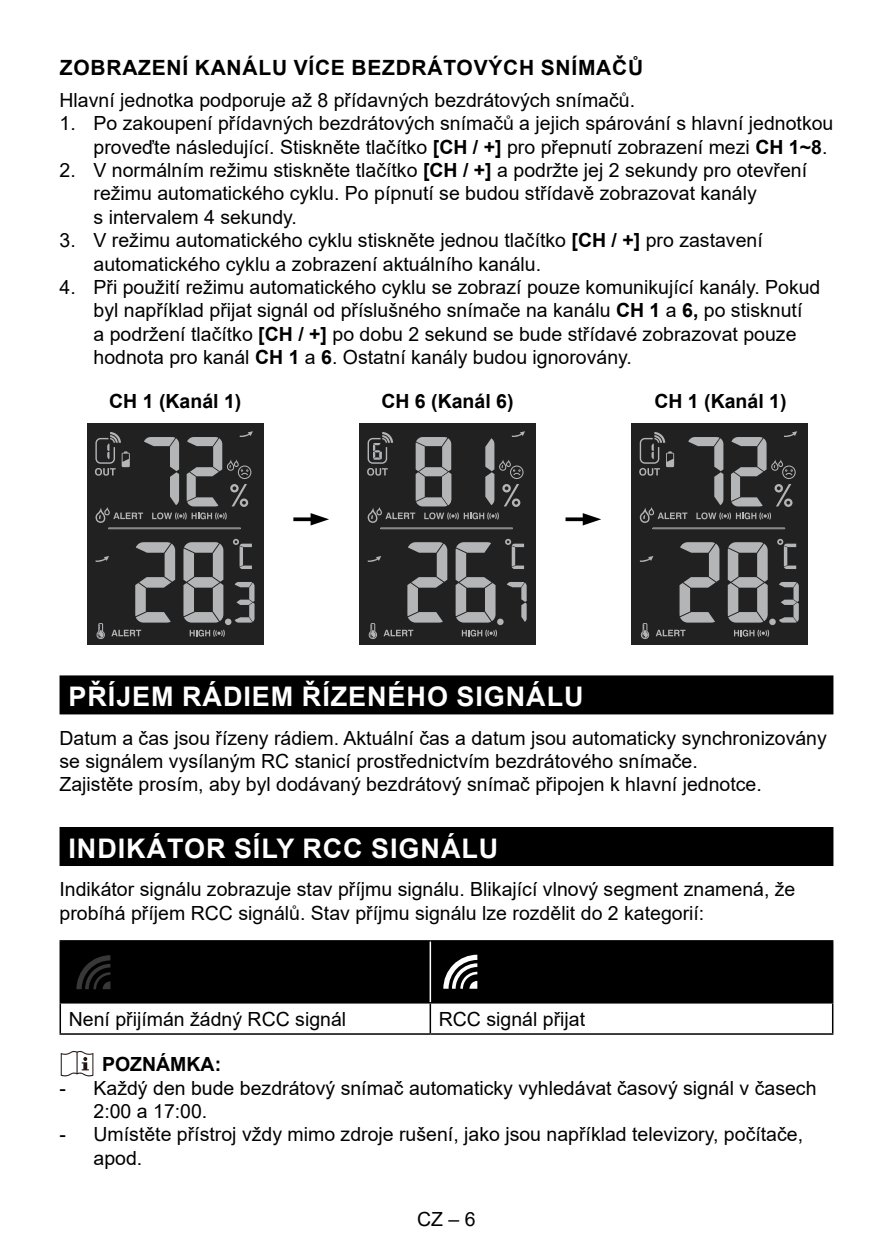
<style>
.page{position:relative;width:893px;height:1259px;background:#fff}
.page>*{position:absolute;margin:0;border:0;box-sizing:border-box;transform-origin:0 0}
.t1{font:700 27px "Arial";letter-spacing:.035em;color:#fff}
.t2{font:700 21px "Arial";letter-spacing:.035em;color:#000}
.t3{font:19.5px/23.4px "Arial";color:#000}
.t4{font:700 19.5px "Arial";color:#000}
.s1{font-weight:700}
</style>
<div class="page">
<div style="left:60px;top:675px;width:773px;height:39px;background:#000"></div>
<div style="left:60px;top:827px;width:773px;height:39px;background:#000"></div>
<svg style="left:293px;top:513px;width:36px;height:12px"></svg>
<svg style="left:565px;top:513px;width:36px;height:12px"></svg>
<div style="left:87px;top:423px;width:176px;height:221px;background:#212121"></div>
<svg style="left:190px;top:629px;width:35px;height:8px"></svg>
<svg style="left:235px;top:582px;width:20px;height:40px"></svg>
<svg style="left:183px;top:542px;width:40px;height:80px"></svg>
<svg style="left:233px;top:539px;width:19px;height:30px"></svg>
<div style="left:225px;top:618px;width:6px;height:7px;background:#b4b5b7;border-radius:50%"></div>
<svg style="left:96px;top:542px;width:79px;height:97px"></svg>
<svg style="left:95px;top:431px;width:158px;height:98px"></svg>
<div style="left:359px;top:423px;width:177px;height:221px;background:#212121"></div>
<svg style="left:384px;top:630px;width:29px;height:6px"></svg>
<svg style="left:462px;top:629px;width:35px;height:8px"></svg>
<svg style="left:368px;top:556px;width:13px;height:6px"></svg>
<svg style="left:407px;top:542px;width:40px;height:80px"></svg>
<svg style="left:507px;top:582px;width:20px;height:40px"></svg>
<svg style="left:456px;top:542px;width:39px;height:80px"></svg>
<svg style="left:505px;top:539px;width:19px;height:30px"></svg>
<div style="left:497px;top:618px;width:7px;height:7px;background:#b4b5b7;border-radius:50%"></div>
<svg style="left:368px;top:623px;width:9px;height:16px"></svg>
<svg style="left:367px;top:431px;width:158px;height:98px"></svg>
<div style="left:631px;top:423px;width:177px;height:221px;background:#212121"></div>
<svg style="left:656px;top:630px;width:29px;height:6px"></svg>
<svg style="left:734px;top:629px;width:35px;height:8px"></svg>
<svg style="left:640px;top:556px;width:13px;height:6px"></svg>
<svg style="left:679px;top:542px;width:40px;height:80px"></svg>
<svg style="left:779px;top:582px;width:20px;height:40px"></svg>
<svg style="left:728px;top:542px;width:40px;height:80px"></svg>
<svg style="left:777px;top:539px;width:19px;height:30px"></svg>
<div style="left:769px;top:618px;width:7px;height:7px;background:#b4b5b7;border-radius:50%"></div>
<svg style="left:640px;top:623px;width:10px;height:16px"></svg>
<svg style="left:639px;top:431px;width:158px;height:98px"></svg>
<div style="left:61px;top:941px;width:771px;height:61px;background:#000"></div>
<hr style="left:60px;top:940px;width:370px;height:1px;background:#000">
<hr style="left:430px;top:940px;width:403px;height:1px;background:#000">
<hr style="left:60px;top:1002px;width:370px;height:1px;background:#000">
<hr style="left:430px;top:1002px;width:403px;height:1px;background:#000">
<hr style="left:60px;top:1033px;width:370px;height:1px;background:#000">
<hr style="left:430px;top:1033px;width:403px;height:1px;background:#000">
<hr style="left:60px;top:941px;width:1px;height:61px;background:#000">
<hr style="left:60px;top:1003px;width:1px;height:30px;background:#000">
<hr style="left:832px;top:941px;width:1px;height:61px;background:#000">
<hr style="left:430px;top:1003px;width:1px;height:30px;background:#000">
<hr style="left:832px;top:1003px;width:1px;height:30px;background:#000">
<hr style="left:430px;top:941px;width:1px;height:61px;background:#fff">
<div style="left:69px;top:949px;width:50px;height:45px;background:#000"></div>
<svg style="left:76px;top:955px;width:34px;height:34px"></svg>
<svg style="left:439px;top:949px;width:45px;height:44px"></svg>
<svg style="left:443px;top:954px;width:34px;height:34px"></svg>
<svg style="left:60px;top:1050px;width:34px;height:27px"></svg>
<svg style="left:61px;top:1051px;width:32px;height:25px"></svg>
<p class="t2" style="left:60px;top:53px;width:585px">ZOBRAZENÍ KANÁLU VÍCE BEZDRÁTOVÝCH SNÍMAČŮ</p>
<p class="t3" style="left:60px;top:88px;width:577px">Hlavní jednotka podporuje až 8 přídavných bezdrátových snímačů.</p>
<p class="t3" style="left:94px;top:111px;width:741px;text-indent:-34px">1. Po zakoupení přídavných bezdrátových snímačů a jejich spárování s hlavní jednotkou proveďte následující. Stiskněte tlačítko <span class="s1">[CH / +]</span> pro přepnutí zobrazení mezi <span class="s1">CH 1~8</span>.</p>
<p class="t3" style="left:94px;top:158px;width:715px;text-indent:-34px">2. V normálním režimu stiskněte tlačítko <span class="s1">[CH / +]</span> a podržte jej 2 sekundy pro otevření režimu automatického cyklu. Po pípnutí se budou střídavě zobrazovat kanály<br>s intervalem 4 sekundy.</p>
<p class="t3" style="left:94px;top:228px;width:671px;text-indent:-34px">3. V režimu automatického cyklu stiskněte jednou tlačítko <span class="s1">[CH / +]</span> pro zastavení automatického cyklu a zobrazení aktuálního kanálu.</p>
<p class="t3" style="left:94px;top:275px;width:728px;text-indent:-34px">4. Při použití režimu automatického cyklu se zobrazí pouze komunikující kanály. Pokud byl například přijat signál od příslušného snímače na kanálu <span class="s1">CH 1</span> a <span class="s1">6,</span> po stisknutí<br>a podržení tlačítko <span class="s1">[CH / +]</span> po dobu 2 sekund se bude střídavé zobrazovat pouze hodnota pro kanál <span class="s1">CH 1</span> a <span class="s1">6</span>. Ostatní kanály budou ignorovány.</p>
<p class="t4" style="left:109px;top:387px;width:134px">CH 1 (Kanál 1)</p>
<p class="t4" style="left:381px;top:387px;width:134px">CH 6 (Kanál 6)</p>
<p class="t4" style="left:654px;top:387px;width:134px">CH 1 (Kanál 1)</p>
<h1 class="t1" style="left:69px;top:677px;width:517px">PŘÍJEM RÁDIEM ŘÍZENÉHO SIGNÁLU</h1>
<p class="t3" style="left:60px;top:726px;width:769px">Datum a čas jsou řízeny rádiem. Aktuální čas a datum jsou automaticky synchronizovány se signálem vysílaným RC stanicí prostřednictvím bezdrátového snímače.<br>Zajistěte prosím, aby byl dodávaný bezdrátový snímač připojen k hlavní jednotce.</p>
<h1 class="t1" style="left:69px;top:829px;width:431px">INDIKÁTOR SÍLY RCC SIGNÁLU</h1>
<p class="t3" style="left:60px;top:877px;width:737px">Indikátor signálu zobrazuje stav příjmu signálu. Blikající vlnový segment znamená, že probíhá příjem RCC signálů. Stav příjmu signálu lze rozdělit do 2 kategorií:</p>
<p class="t3" style="left:69px;top:1007px;width:279px">Není přijímán žádný RCC signál</p>
<p class="t3" style="left:439px;top:1007px;width:148px">RCC signál přijat</p>
<p class="t4" style="left:102px;top:1050px;width:121px">POZNÁMKA:</p>
<p class="t3" style="left:94px;top:1076px;width:724px;text-indent:-34px">- Každý den bude bezdrátový snímač automaticky vyhledávat časový signál v časech<br>2:00 a 17:00.</p>
<p class="t3" style="left:94px;top:1122px;width:711px;text-indent:-34px">- Umístěte přístroj vždy mimo zdroje rušení, jako jsou například televizory, počítače, apod.</p>
<p class="t3" style="left:417px;top:1207px;width:60px">CZ – 6</p>
</div>
